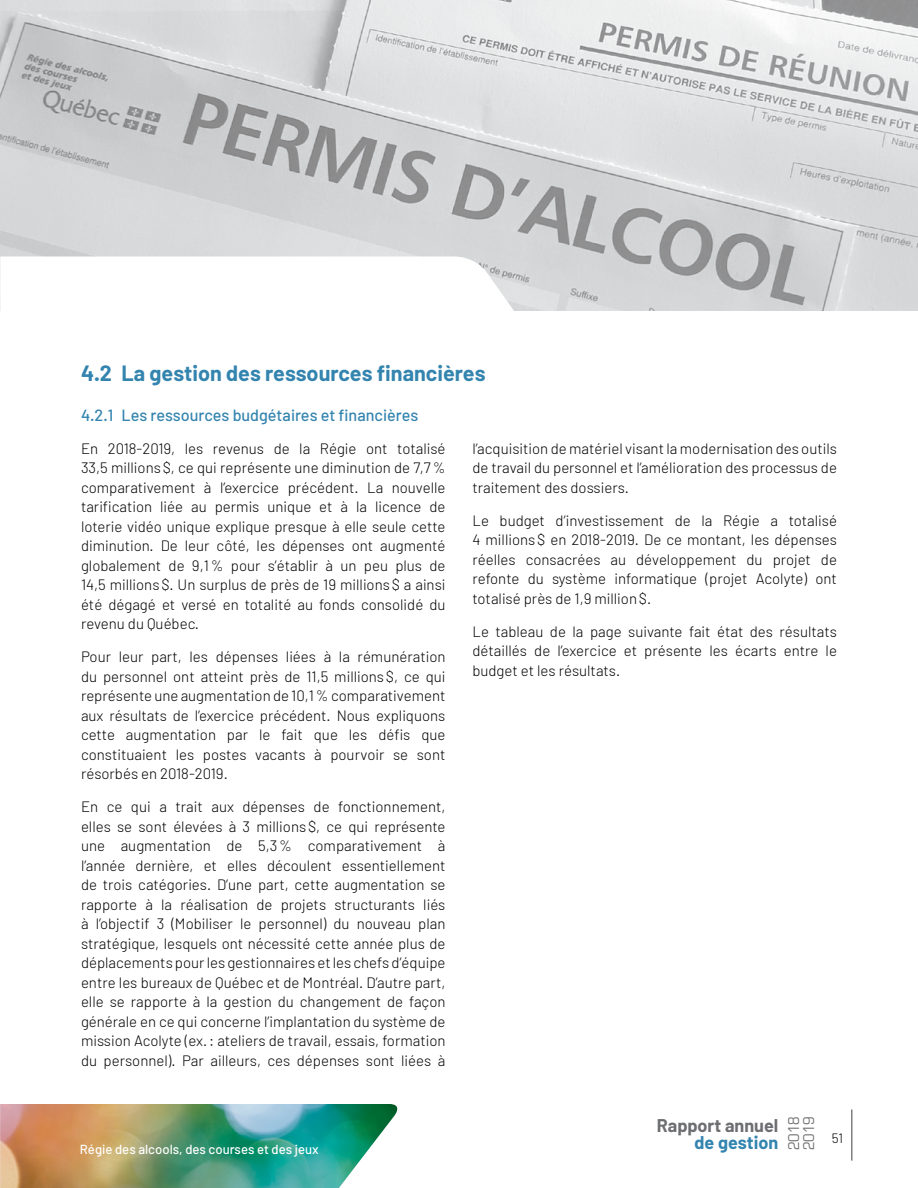
<style>
.page{position:relative;width:918px;height:1188px;background:#fff}
.page>*{position:absolute;margin:0;border:0;box-sizing:border-box;transform-origin:0 0}
.t1{font:700 21.6px "Barlow";color:#3384af}
.t2{font:700 18px "Barlow";color:#6d6e71}
.t3{font:700 18px "Barlow";color:#3384af}
.t4{font:500 16.2px "Barlow";color:#3384af}
.t5{font:condensed 15.15px/14.9px "Eurostile";color:#6d6e71}
.t6{font:300 15px/19.5px "Barlow";color:#000;text-align:justify}
.t7{font:300 13.5px "Barlow";color:#000}
.t8{font:500 13.2px "Barlow";color:#fff}
</style>
<div class="page">
<hr style="left:852px;top:1110px;width:1px;height:51px;background:#414042">
<img style="left:0;top:1104px;width:398px;height:84px">
<img style="left:0;top:0;width:918px;height:311px">
<svg style="left:0;top:256px;width:605px;height:55px"></svg>
<h3 class="t1" style="left:81px;top:360px;width:406px">4.2 La gestion des ressources financières</h3>
<h4 class="t4" style="left:81px;top:405px;width:339px">4.2.1 Les ressources budgétaires et financières</h4>
<p class="t6" style="left:81px;top:438px;width:366px">En 2018-2019, les revenus de la Régie ont totalisé 33,5 millions $, ce qui représente une diminution de 7,7 % comparativement à l’exercice précédent. La nouvelle tarification liée au permis unique et à la licence de loterie vidéo unique explique presque à elle seule cette diminution. De leur côté, les dépenses ont augmenté globalement de 9,1 % pour s’établir à un peu plus de 14,5 millions $. Un surplus de près de 19 millions $ a ainsi été dégagé et versé en totalité au fonds consolidé du revenu du Québec.</p>
<p class="t6" style="left:81px;top:647px;width:366px">Pour leur part, les dépenses liées à la rémunération du personnel ont atteint près de 11,5 millions $, ce qui représente une augmentation de 10,1 % comparativement aux résultats de l’exercice précédent. Nous expliquons cette augmentation par le fait que les défis que constituaient les postes vacants à pourvoir se sont résorbés en 2018-2019.</p>
<p class="t6" style="left:81px;top:797px;width:366px">En ce qui a trait aux dépenses de fonctionnement, elles se sont élevées à 3 millions $, ce qui représente une augmentation de 5,3 % comparativement à l’année dernière, et elles découlent essentiellement de trois catégories. D’une part, cette augmentation se rapporte à la réalisation de projets structurants liés à l’objectif 3 (Mobiliser le personnel) du nouveau plan stratégique, lesquels ont nécessité cette année plus de déplacements pour les gestionnaires et les chefs d’équipe entre les bureaux de Québec et de Montréal. D’autre part, elle se rapporte à la gestion du changement de façon générale en ce qui concerne l’implantation du système de mission Acolyte (ex. : ateliers de travail, essais, formation du personnel). Par ailleurs, ces dépenses sont liées à</p>
<p class="t6" style="left:472px;top:438px;width:366px">l’acquisition de matériel visant la modernisation des outils de travail du personnel et l’amélioration des processus de traitement des dossiers.</p>
<p class="t6" style="left:472px;top:510px;width:366px">Le budget d’investissement de la Régie a totalisé 4 millions $ en 2018-2019. De ce montant, les dépenses réelles consacrées au développement du projet de refonte du système informatique (projet Acolyte) ont totalisé près de 1,9 million $.</p>
<p class="t6" style="left:472px;top:621px;width:366px">Le tableau de la page suivante fait état des résultats détaillés de l’exercice et présente les écarts entre le budget et les résultats.</p>
<p class="t8" style="left:80px;top:1141px;width:240px">Régie des alcools, des courses et des jeux</p>
<p class="t2" style="left:657px;top:1115px;width:123px">Rapport annuel</p>
<p class="t3" style="left:695px;top:1131px;width:85px">de gestion</p>
<p class="t5" style="left:786px;top:1150px;width:35px;rotate:-90deg">2018<br>2019</p>
<p class="t7" style="left:832px;top:1130px;width:13px">51</p>
</div>
